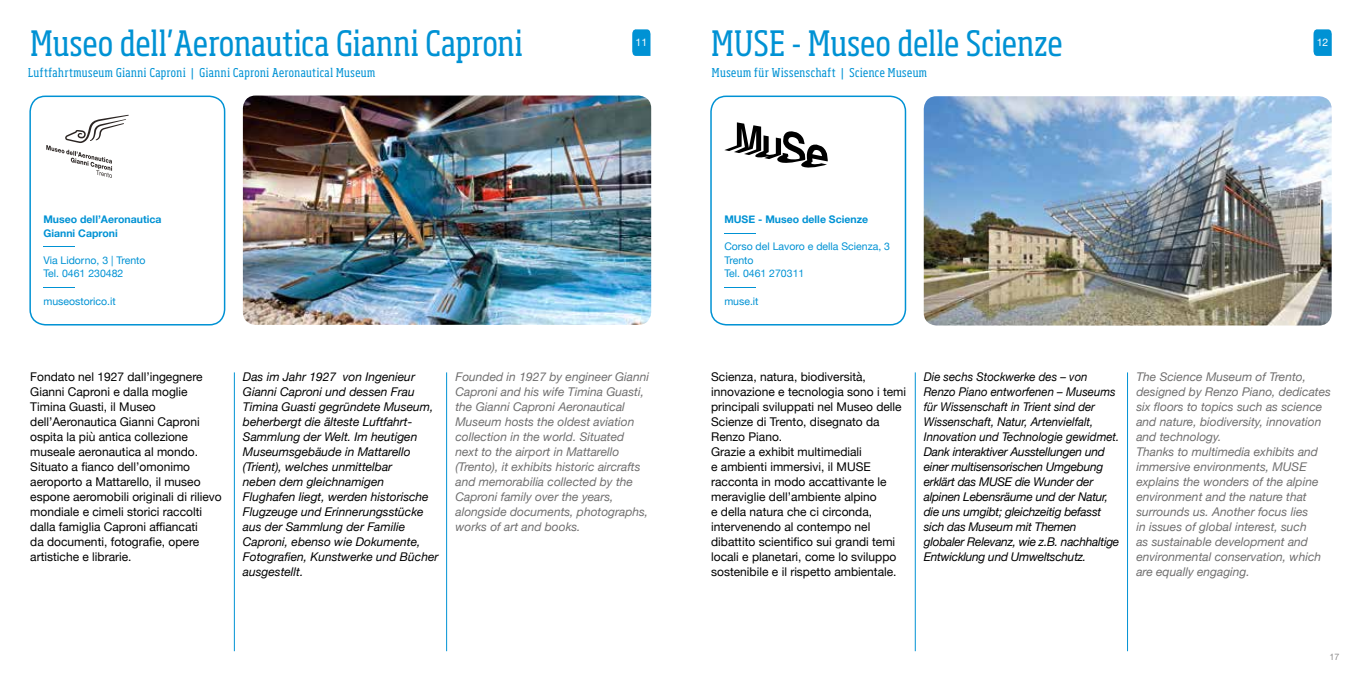
<style>
.page{position:relative;width:1361px;height:681px;background:#fff}
.page>*{position:absolute;margin:0;border:0;box-sizing:border-box;transform-origin:0 0}
.t1{font:condensed 34.5px "Soho Pro";letter-spacing:.01em;color:#0092d4}
.t2{font:12px/15px "Helvetica Neue";color:#000}
.t3{font:italic 12px/15px "Helvetica Neue";color:#706f6f}
.t4{font:italic 12px/15px "Helvetica Neue";letter-spacing:-.02em;color:#000;scale:.95 1}
.t5{font:italic 12px/15px "Helvetica Neue";color:#000}
.t6{font:condensed 12px "Soho Pro";letter-spacing:.04em;color:#0092d4}
.t7{font:10.5px/18px "Helvetica Neue";color:#0092d4;scale:6 1}
.t8{font:700 10.5px/13.5px "Helvetica Neue";color:#0092d4}
.t9{font:10.5px/13.5px "Helvetica Neue";color:#0092d4}
.t10{font:10.5px "Helvetica Neue";color:#fff}
.t11{font:300 9px "Helvetica Neue";color:#706f6f}
</style>
<div class="page">
<hr style="left:915px;top:372px;width:1px;height:279px;background:#0092d4">
<hr style="left:1127px;top:372px;width:1px;height:279px;background:#0092d4">
<img style="left:924px;top:96px;width:407px;height:229px">
<svg style="left:724px;top:122px;width:104px;height:46px"></svg>
<svg style="left:1313px;top:29px;width:19px;height:27px"></svg>
<div style="left:710px;top:95px;width:196px;height:230px;border:2px solid #0092d4;border-radius:15px"></div>
<img style="left:243px;top:95px;width:408px;height:230px">
<hr style="left:234px;top:372px;width:1px;height:279px;background:#0092d4">
<hr style="left:446px;top:372px;width:1px;height:279px;background:#0092d4">
<svg style="left:46px;top:115px;width:83px;height:63px"></svg>
<svg style="left:632px;top:29px;width:19px;height:27px"></svg>
<div style="left:29px;top:95px;width:196px;height:230px;border:2px solid #0092d4;border-radius:15px"></div>
<h1 class="t1" style="left:30px;top:21px;width:494px">Museo dell’Aeronautica Gianni Caproni</h1>
<p class="t6" style="left:28px;top:65px;width:349px">Luftfahrtmuseum Gianni Caproni | Gianni Caproni Aeronautical Museum</p>
<p class="t10" style="left:635px;top:34px;width:13px">11</p>
<h1 class="t1" style="left:711px;top:21px;width:353px">MUSE - Museo delle Scienze</h1>
<p class="t6" style="left:712px;top:65px;width:217px">Museum für Wissenschaft | Science Museum</p>
<p class="t10" style="left:1316px;top:34px;width:13px">12</p>
<p class="t8" style="left:43px;top:213px;width:119px">Museo dell’Aeronautica<br>Gianni Caproni</p>
<p class="t7" style="left:43px;top:234px;width:19px">_<br>Via Lidorno, 3 | Trento</p>
<p class="t9" style="left:43px;top:270px;width:81px;line-height:9px">Tel. 0461 230482 _</p>
<p class="t9" style="left:43px;top:294px;width:74px">museostorico.it</p>
<p class="t8" style="left:724px;top:213px;width:145px">MUSE - Museo delle Scienze</p>
<p class="t7" style="left:724px;top:220px;width:29px">_<br>Corso del Lavoro e della Scienza, 3</p>
<p class="t9" style="left:724px;top:254px;width:81px">Trento<br>Tel. 0461 270311</p>
<p class="t7" style="left:724px;top:274px;width:7px">_ muse.it</p>
<p class="t2" style="left:30px;top:370px;width:193px">Fondato nel 1927 dall’ingegnere<br>Gianni Caproni e dalla moglie<br>Timina Guasti, il Museo dell’Aeronautica Gianni Caproni ospita la più antica collezione museale aeronautica al mondo.<br>Situato a fianco dell’omonimo aeroporto a Mattarello, il museo espone aeromobili originali di rilievo mondiale e cimeli storici raccolti dalla famiglia Caproni affiancati<br>da documenti, fotografie, opere artistiche e librarie.</p>
<p class="t5" style="left:243px;top:370px;width:197px">Das im Jahr 1927 von Ingenieur<br>Gianni Caproni und dessen Frau<br>Timina Guasti gegründete Museum, beherbergt die älteste Luftfahrt-<br>Sammlung der Welt. Im heutigen<br>Museumsgebäude in Mattarello (Trient), welches unmittelbar<br>neben dem gleichnamigen<br>Flughafen liegt, werden historische<br>Flugzeuge und Erinnerungsstücke aus der Sammlung der Familie<br>Caproni, ebenso wie Dokumente,<br>Fotografien, Kunstwerke und Bücher ausgestellt.</p>
<p class="t3" style="left:455px;top:370px;width:195px">Founded in 1927 by engineer Gianni Caproni and his wife Timina Guasti, the Gianni Caproni Aeronautical Museum hosts the oldest aviation collection in the world. Situated next to the airport in Mattarello (Trento), it exhibits historic aircrafts and memorabilia collected by the Caproni family over the years, alongside documents, photographs, works of art and books.</p>
<p class="t2" style="left:711px;top:370px;width:196px">Scienza, natura, biodiversità, innovazione e tecnologia sono i temi principali sviluppati nel Museo delle<br>Scienze di Trento, disegnato da<br>Renzo Piano.<br>Grazie a exhibit multimediali<br>e ambienti immersivi, il MUSE racconta in modo accattivante le meraviglie dell’ambiente alpino<br>e della natura che ci circonda, intervenendo al contempo nel dibattito scientifico sui grandi temi locali e planetari, come lo sviluppo sostenibile e il rispetto ambientale.</p>
<p class="t4" style="left:924px;top:370px;width:207px">Die sechs Stockwerke des – von Renzo Piano entworfenen – Museums für Wissenschaft in Trient sind der Wissenschaft, Natur, Artenvielfalt, Innovation und Technologie gewidmet.<br>Dank interaktiver Ausstellungen und einer multisensorischen Umgebung erklärt das MUSE die Wunder der alpinen Lebensräume und der Natur, die uns umgibt; gleichzeitig befasst sich das Museum mit Themen globaler Relevanz, wie z.B. nachhaltige Entwicklung und Umweltschutz.</p>
<p class="t3" style="left:1136px;top:370px;width:196px">The Science Museum of Trento, designed by Renzo Piano, dedicates six floors to topics such as science and nature, biodiversity, innovation and technology.<br>Thanks to multimedia exhibits and immersive environments, MUSE explains the wonders of the alpine environment and the nature that surrounds us. Another focus lies<br>in issues of global interest, such<br>as sustainable development and environmental conservation, which are equally engaging.</p>
<p class="t11" style="left:1329px;top:649px;width:11px">17</p>
</div>
